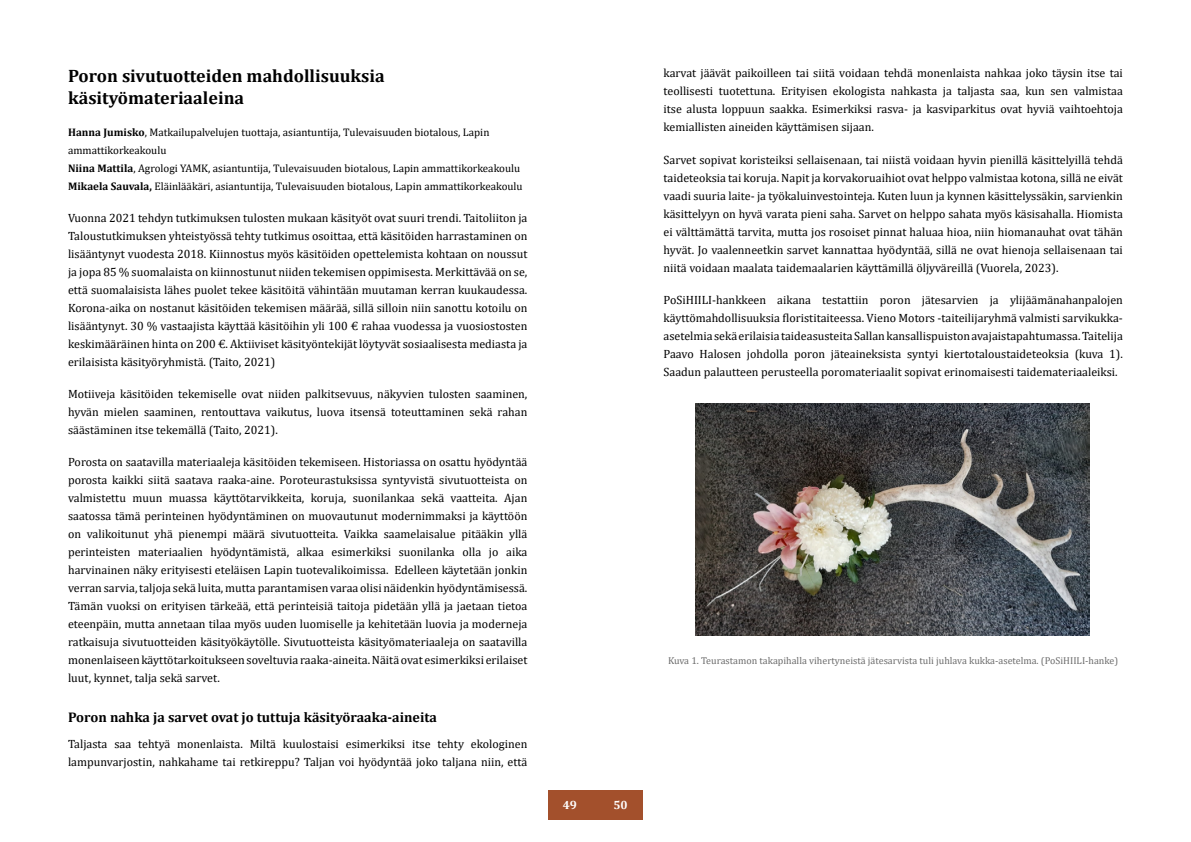
<style>
.page{position:relative;width:1191px;height:842px;background:#fff}
.page>*{position:absolute;margin:0;border:0;box-sizing:border-box;transform-origin:0 0}
.Artikkelin_pääotsikk{font:700 18px/21.6px "Cambria";color:#000}
.Väliotsikot{font:700 14px "Cambria";color:#000}
.Body{font:12px/18px "Cambria";color:#000;text-align:justify}
.t1{font:700 12px "Cambria";color:#fff}
.Artikkelin_kirjoitta{font:11px/18px "Cambria";color:#000}
.Kuvateksti{font:10px "Cambria";color:#6b6b6b}
.s1{font-weight:700}
</style>
<div class="page">
<div style="left:548px;top:790px;width:47px;height:29px;background:#a3502c"></div>
<div style="left:595px;top:790px;width:47px;height:29px;background:#a3502c"></div>
<img style="left:696px;top:404px;width:393px;height:231px">
<h3 class="Artikkelin_pääotsikk" style="left:68px;top:65px;width:318px">Poron sivutuotteiden mahdollisuuksia käsityömateriaaleina</h3>
<p class="Artikkelin_kirjoitta" style="left:68px;top:123px;width:456px"><span class="s1">Hanna Jumisko</span>, Matkailupalvelujen tuottaja, asiantuntija, Tulevaisuuden biotalous, Lapin ammattikorkeakoulu<br><span class="s1">Niina Mattila</span>, Agrologi YAMK, asiantuntija, Tulevaisuuden biotalous, Lapin ammattikorkeakoulu <span class="s1">Mikaela Sauvala,</span> Eläinlääkäri, asiantuntija, Tulevaisuuden biotalous, Lapin ammattikorkeakoulu</p>
<p class="Body" style="left:68px;top:209px;width:461px">Vuonna 2021 tehdyn tutkimuksen tulosten mukaan käsityöt ovat suuri trendi. Taitoliiton ja Taloustutkimuksen yhteistyössä tehty tutkimus osoittaa, että käsitöiden harrastaminen on lisääntynyt vuodesta 2018. Kiinnostus myös käsitöiden opettelemista kohtaan on noussut ja jopa 85 % suomalaista on kiinnostunut niiden tekemisen oppimisesta. Merkittävää on se, että suomalaisista lähes puolet tekee käsitöitä vähintään muutaman kerran kuukaudessa.<br>Korona-aika on nostanut käsitöiden tekemisen määrää, sillä silloin niin sanottu kotoilu on lisääntynyt. 30 % vastaajista käyttää käsitöihin yli 100 € rahaa vuodessa ja vuosiostosten keskimääräinen hinta on 200 €. Aktiiviset käsityöntekijät löytyvät sosiaalisesta mediasta ja erilaisista käsityöryhmistä. (Taito, 2021)</p>
<p class="Body" style="left:68px;top:385px;width:461px">Motiiveja käsitöiden tekemiselle ovat niiden palkitsevuus, näkyvien tulosten saaminen, hyvän mielen saaminen, rentouttava vaikutus, luova itsensä toteuttaminen sekä rahan säästäminen itse tekemällä (Taito, 2021).</p>
<p class="Body" style="left:68px;top:453px;width:461px">Porosta on saatavilla materiaaleja käsitöiden tekemiseen. Historiassa on osattu hyödyntää porosta kaikki siitä saatava raaka-aine. Poroteurastuksissa syntyvistä sivutuotteista on valmistettu muun muassa käyttötarvikkeita, koruja, suonilankaa sekä vaatteita. Ajan saatossa tämä perinteinen hyödyntäminen on muovautunut modernimmaksi ja käyttöön on valikoitunut yhä pienempi määrä sivutuotteita. Vaikka saamelaisalue pitääkin yllä perinteisten materiaalien hyödyntämistä, alkaa esimerkiksi suonilanka olla jo aika harvinainen näky erityisesti eteläisen Lapin tuotevalikoimissa. Edelleen käytetään jonkin verran sarvia, taljoja sekä luita, mutta parantamisen varaa olisi näidenkin hyödyntämisessä.<br>Tämän vuoksi on erityisen tärkeää, että perinteisiä taitoja pidetään yllä ja jaetaan tietoa eteenpäin, mutta annetaan tilaa myös uuden luomiselle ja kehitetään luovia ja moderneja ratkaisuja sivutuotteiden käsityökäytölle. Sivutuotteista käsityömateriaaleja on saatavilla monenlaiseen käyttötarkoitukseen soveltuvia raaka-aineita. Näitä ovat esimerkiksi erilaiset luut, kynnet, talja sekä sarvet.</p>
<h4 class="Väliotsikot" style="left:68px;top:707px;width:370px">Poron nahka ja sarvet ovat jo tuttuja käsityöraaka-aineita</h4>
<p class="Body" style="left:68px;top:735px;width:461px">Taljasta saa tehtyä monenlaista. Miltä kuulostaisi esimerkiksi itse tehty ekologinen lampunvarjostin, nahkahame tai retkireppu? Taljan voi hyödyntää joko taljana niin, että</p>
<p class="t1" style="left:563px;top:796px;width:16px">49</p>
<p class="t1" style="left:613px;top:796px;width:16px">50</p>
<p class="Body" style="left:663px;top:64px;width:461px">karvat jäävät paikoilleen tai siitä voidaan tehdä monenlaista nahkaa joko täysin itse tai teollisesti tuotettuna. Erityisen ekologista nahkasta ja taljasta saa, kun sen valmistaa itse alusta loppuun saakka. Esimerkiksi rasva- ja kasviparkitus ovat hyviä vaihtoehtoja kemiallisten aineiden käyttämisen sijaan.</p>
<p class="Body" style="left:663px;top:150px;width:461px">Sarvet sopivat koristeiksi sellaisenaan, tai niistä voidaan hyvin pienillä käsittelyillä tehdä taideteoksia tai koruja. Napit ja korvakoruaihiot ovat helppo valmistaa kotona, sillä ne eivät vaadi suuria laite- ja työkaluinvestointeja. Kuten luun ja kynnen käsittelyssäkin, sarvienkin käsittelyyn on hyvä varata pieni saha. Sarvet on helppo sahata myös käsisahalla. Hiomista ei välttämättä tarvita, mutta jos rosoiset pinnat haluaa hioa, niin hiomanauhat ovat tähän hyvät. Jo vaalenneetkin sarvet kannattaa hyödyntää, sillä ne ovat hienoja sellaisenaan tai niitä voidaan maalata taidemaalarien käyttämillä öljyväreillä (Vuorela, 2023).</p>
<p class="Body" style="left:663px;top:291px;width:461px">PoSiHIILI-hankkeen aikana testattiin poron jätesarvien ja ylijäämänahanpalojen käyttömahdollisuuksia floristitaiteessa. Vieno Motors -taiteilijaryhmä valmisti sarvikukka&shy;asetelmia sekä erilaisia taideasusteita Sallan kansallispuiston avajaistapahtumassa. Taitelija Paavo Halosen johdolla poron jäteaineksista syntyi kiertotaloustaideteoksia (kuva 1).<br>Saadun palautteen perusteella poromateriaalit sopivat erinomaisesti taidemateriaaleiksi.</p>
<p class="Kuvateksti" style="left:668px;top:654px;width:451px">Kuva 1. Teurastamon takapihalla vihertyneistä jätesarvista tuli juhlava kukka-asetelma. (PoSiHIILI-hanke)</p>
</div>
